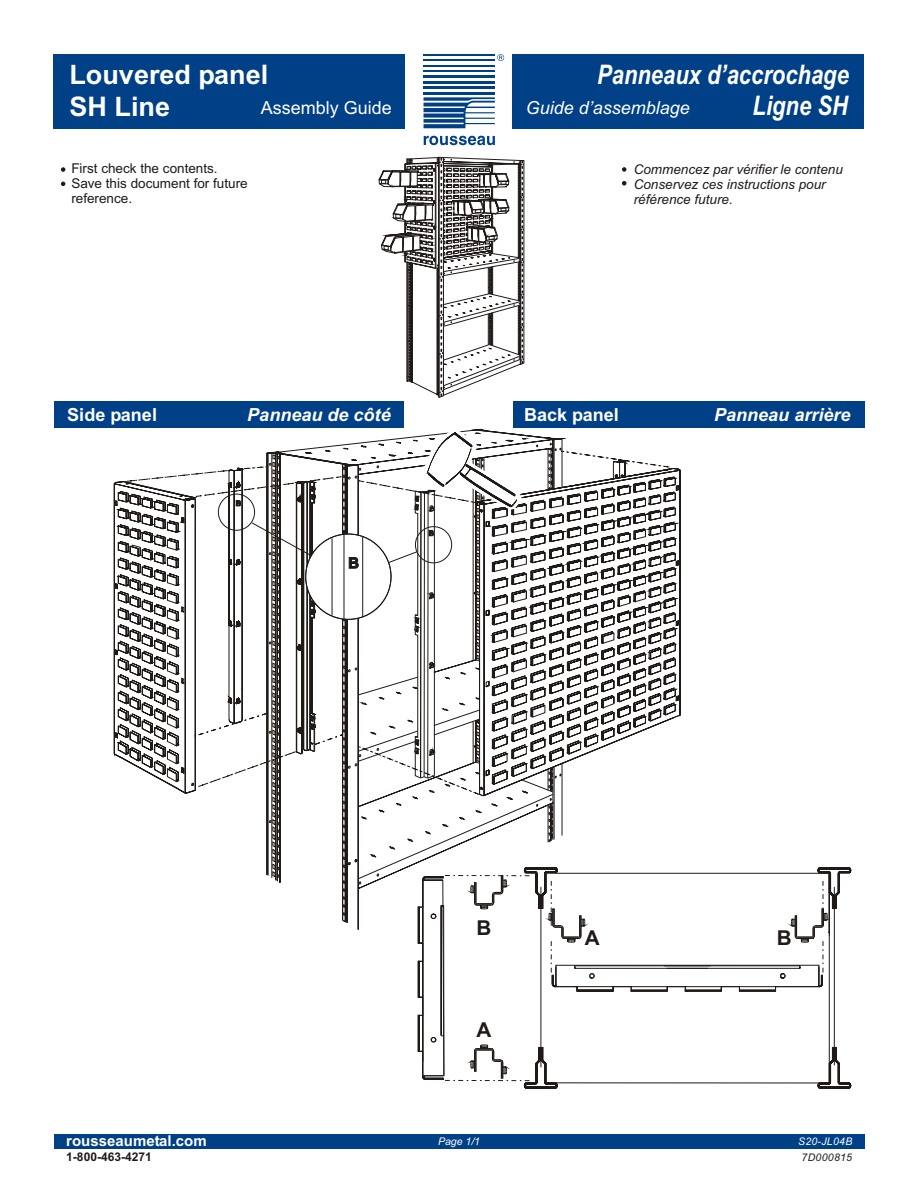
<style>
.page{position:relative;width:918px;height:1188px;background:#fff}
.page>*{position:absolute;margin:0;border:0;box-sizing:border-box;transform-origin:0 0}
.t1{font:italic 700 27px "Arial";color:#fff;scale:.81 1}
.t2{font:700 27px "Arial";color:#fff}
.t3{font:700 20.55px "Arial";color:#1f1a17}
.t4{font:italic 700 18px "Arial";color:#fff}
.t5{font:700 18px "Arial";color:#fff}
.t6{font:italic 18px "Arial";color:#fff}
.t7{font:18px "Arial";color:#fff}
.t8{font:700 15px "Arial";color:#fff}
.t9{font:italic 13.5px/15.1px "Arial";color:#1f1a17}
.t10{font:13.5px/15.1px "Arial";color:#1f1a17}
.t11{font:700 12px "Arial";color:#1f1a17}
.t12{font:italic 10.5px "Arial";letter-spacing:.03em;color:#fff}
.t13{font:italic 10.5px "Arial";letter-spacing:.03em;color:#1f1a17}
</style>
<div class="page">
<div style="left:513px;top:401px;width:351px;height:27px;background:#004087"></div>
<div style="left:54px;top:401px;width:350px;height:27px;background:#004087"></div>
<div style="left:513px;top:54px;width:351px;height:74px;background:#004087"></div>
<div style="left:54px;top:54px;width:351px;height:74px;background:#004087"></div>
<svg style="left:61px;top:168px;width:4px;height:3px"></svg>
<svg style="left:61px;top:182px;width:4px;height:4px"></svg>
<svg style="left:622px;top:168px;width:4px;height:3px"></svg>
<svg style="left:622px;top:181px;width:4px;height:4px"></svg>
<svg style="left:379px;top:157px;width:145px;height:241px"></svg>
<svg style="left:114px;top:428px;width:737px;height:660px"></svg>
<svg style="left:424px;top:136px;width:71px;height:9px"></svg>
<hr style="left:424px;top:54px;width:71px;height:2px;background:#004087">
<hr style="left:424px;top:60px;width:71px;height:1px;background:#004087">
<hr style="left:424px;top:65px;width:71px;height:1px;background:#004087">
<hr style="left:424px;top:70px;width:71px;height:2px;background:#004087">
<hr style="left:424px;top:76px;width:71px;height:2px;background:#004087">
<hr style="left:424px;top:81px;width:71px;height:2px;background:#004087">
<hr style="left:424px;top:86px;width:71px;height:3px;background:#004087">
<svg style="left:424px;top:97px;width:71px;height:31px"></svg>
<hr style="left:424px;top:92px;width:71px;height:3px;background:#004087">
<svg style="left:497px;top:54px;width:7px;height:7px"></svg>
<div style="left:54px;top:1134px;width:810px;height:14px;background:#004087"></div>
<h1 class="t2" style="left:69px;top:65px;width:200px">Louvered panel</h1>
<h1 class="t1" style="left:597px;top:65px;width:312px">Panneaux d’accrochage</h1>
<h3 class="t7" style="left:261px;top:101px;width:133px">Assembly Guide</h3>
<h3 class="t6" style="left:526px;top:101px;width:166px">Guide d’assemblage</h3>
<h1 class="t2" style="left:69px;top:96px;width:102px">SH Line</h1>
<h1 class="t1" style="left:753px;top:96px;width:119px">Ligne SH</h1>
<p class="t10" style="left:71px;top:162px;width:178px">First check the contents.<br>Save this document for future reference.</p>
<p class="t9" style="left:634px;top:163px;width:211px">Commencez par vérifier le contenu<br>Conservez ces instructions pour référence future.</p>
<h3 class="t5" style="left:67px;top:408px;width:91px">Side panel</h3>
<h3 class="t4" style="left:247px;top:408px;width:145px">Panneau de côté</h3>
<h3 class="t5" style="left:524px;top:408px;width:96px">Back panel</h3>
<h3 class="t4" style="left:714px;top:408px;width:138px">Panneau arrière</h3>
<p class="t8" style="left:66px;top:1135px;width:142px">rousseaumetal.com</p>
<p class="t11" style="left:66px;top:1152px;width:87px">1-800-463-4271</p>
<h2 class="t3" style="left:476px;top:920px;width:16px">B</h2>
<h2 class="t3" style="left:476px;top:1022px;width:16px">A</h2>
<h2 class="t3" style="left:585px;top:930px;width:16px">A</h2>
<h2 class="t3" style="left:777px;top:930px;width:16px">B</h2>
<p class="t12" style="left:438px;top:1137px;width:44px">Page 1/1</p>
<p class="t12" style="left:798px;top:1137px;width:56px">S20-JL04B</p>
<p class="t13" style="left:802px;top:1153px;width:52px">7D000815</p>
</div>
